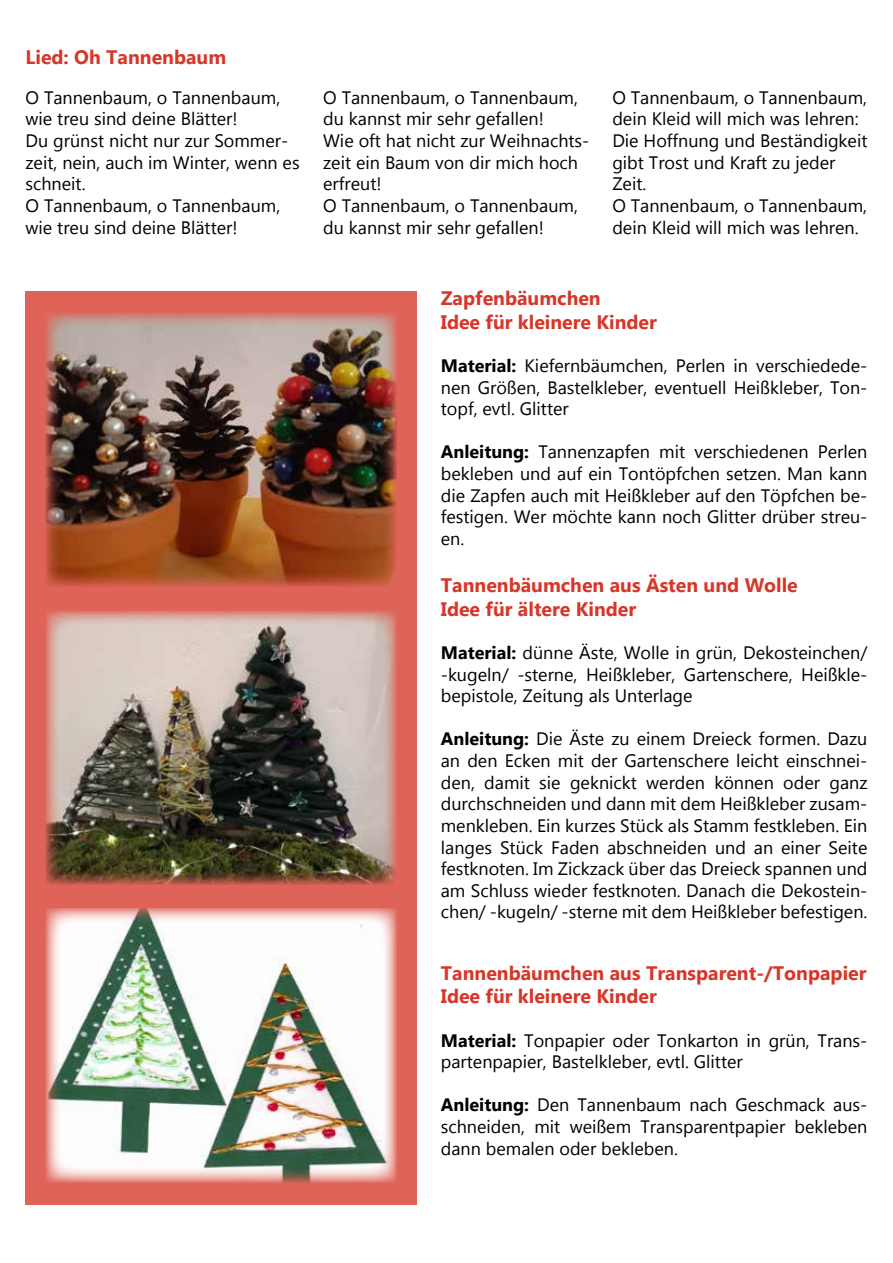
<style>
.page{position:relative;width:893px;height:1263px;background:#fff}
.page>*{position:absolute;margin:0;border:0;box-sizing:border-box;transform-origin:0 0}
.t1{font:700 19.5px/23.4px "Microsoft New Tai Lue";color:#d73629}
.t2{font:700 19.5px "Microsoft New Tai Lue";color:#d63729}
.t3{font:18px/21.6px "Microsoft New Tai Lue";color:#000;text-align:justify}
.s1{font-weight:700}
</style>
<div class="page">
<div style="left:26px;top:291px;width:391px;height:913px;background:#df6358"></div>
<img style="left:46px;top:313px;width:350px;height:273px">
<img style="left:46px;top:611px;width:350px;height:274px">
<img style="left:46px;top:908px;width:350px;height:275px">
<p class="t2" style="left:26px;top:46px;width:202px">Lied: Oh Tannenbaum</p>
<p class="t3" style="left:26px;top:88px;width:276px;text-align:left">O Tannenbaum, o Tannenbaum, wie treu sind deine Blätter!<br>Du grünst nicht nur zur Sommer&shy;zeit, nein, auch im Winter, wenn es schneit.<br>O Tannenbaum, o Tannenbaum, wie treu sind deine Blätter!</p>
<p class="t3" style="left:323px;top:88px;width:268px;text-align:left">O Tannenbaum, o Tannenbaum, du kannst mir sehr gefallen!<br>Wie oft hat nicht zur Weihnachts&shy;zeit ein Baum von dir mich hoch erfreut!<br>O Tannenbaum, o Tannenbaum, du kannst mir sehr gefallen!</p>
<p class="t3" style="left:612px;top:88px;width:257px;text-align:left">O Tannenbaum, o Tannenbaum, dein Kleid will mich was lehren:<br>Die Hoffnung und Beständigkeit gibt Trost und Kraft zu jeder<br>Zeit.<br>O Tannenbaum, o Tannenbaum, dein Kleid will mich was lehren.</p>
<p class="t1" style="left:441px;top:288px;width:218px">Zapfenbäumchen<br>Idee für kleinere Kinder</p>
<p class="t3" style="left:441px;top:356px;width:428px"><span class="s1">Material:</span> Kiefernbäumchen, Perlen in verschiedede&shy;nen Größen, Bastelkleber, eventuell Heißkleber, Ton&shy;topf, evtl. Glitter</p>
<p class="t3" style="left:441px;top:443px;width:428px"><span class="s1">Anleitung:</span> Tannenzapfen mit verschiedenen Perlen bekleben und auf ein Tontöpfchen setzen. Man kann die Zapfen auch mit Heißkleber auf den Töpfchen be&shy;festigen. Wer möchte kann noch Glitter drüber streu&shy;en.</p>
<p class="t1" style="left:441px;top:575px;width:358px">Tannenbäumchen aus Ästen und Wolle<br>Idee für ältere Kinder</p>
<p class="t3" style="left:441px;top:643px;width:428px"><span class="s1">Material:</span> dünne Äste, Wolle in grün, Dekosteinchen/ -kugeln/ -sterne, Heißkleber, Gartenschere, Heißkle&shy;bepistole, Zeitung als Unterlage</p>
<p class="t3" style="left:441px;top:730px;width:428px"><span class="s1">Anleitung:</span> Die Äste zu einem Dreieck formen. Dazu an den Ecken mit der Gartenschere leicht einschnei&shy;den, damit sie geknickt werden können oder ganz durchschneiden und dann mit dem Heißkleber zusam&shy;menkleben. Ein kurzes Stück als Stamm festkleben. Ein langes Stück Faden abschneiden und an einer Seite festknoten. Im Zickzack über das Dreieck spannen und am Schluss wieder festknoten. Danach die Dekostein&shy;chen/ -kugeln/ -sterne mit dem Heißkleber befestigen.</p>
<p class="t1" style="left:441px;top:963px;width:427px">Tannenbäumchen aus Transparent-/Tonpapier<br>Idee für kleinere Kinder</p>
<p class="t3" style="left:441px;top:1031px;width:428px"><span class="s1">Material:</span> Tonpapier oder Tonkarton in grün, Trans&shy;partenpapier, Bastelkleber, evtl. Glitter</p>
<p class="t3" style="left:441px;top:1096px;width:428px"><span class="s1">Anleitung:</span> Den Tannenbaum nach Geschmack aus&shy;schneiden, mit weißem Transparentpapier bekleben dann bemalen oder bekleben.</p>
</div>
